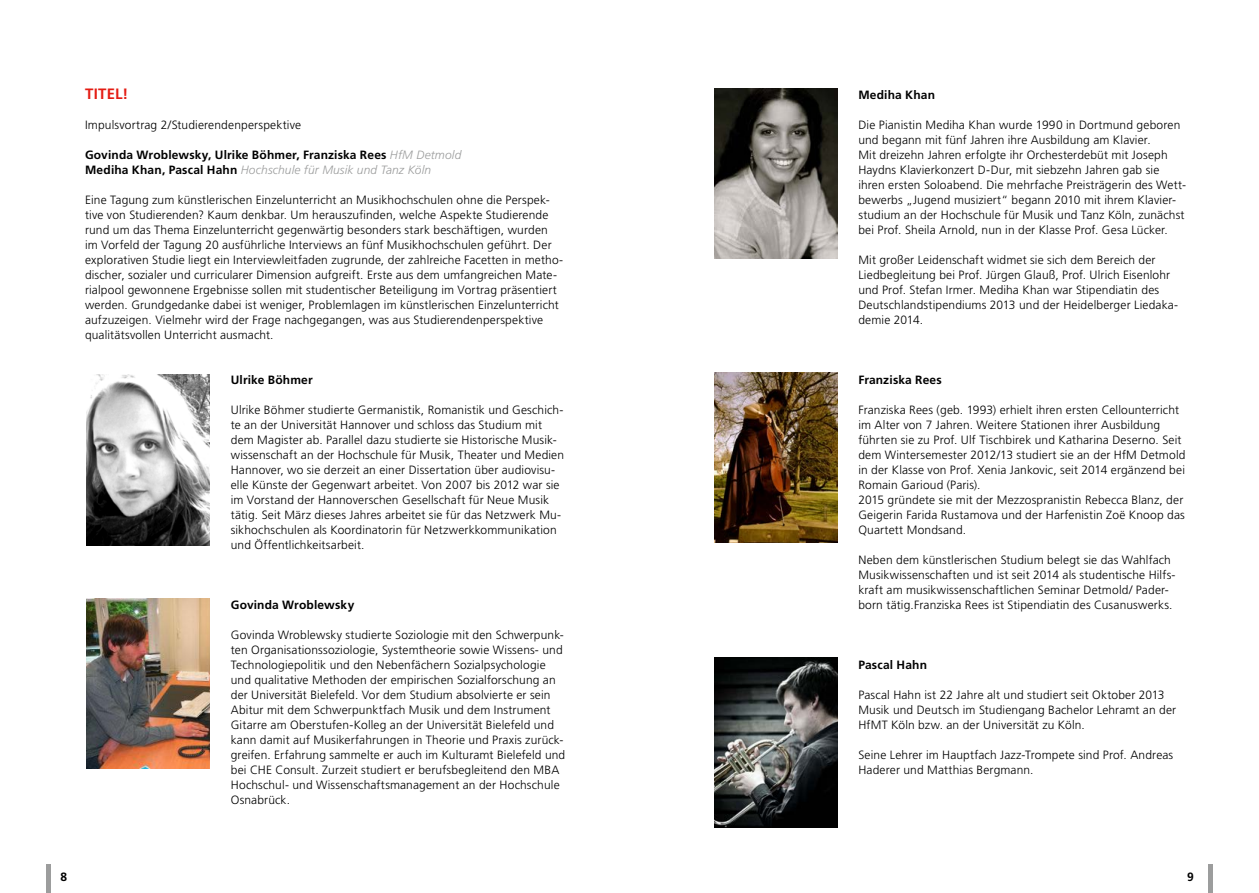
<style>
.page{position:relative;width:1259px;height:893px;background:#fff}
.page>*{position:absolute;margin:0;border:0;box-sizing:border-box;transform-origin:0 0}
.t1{font:700 15px "Frutiger LT Std";letter-spacing:.015em;color:#e41c13}
.t2{font:300 12px/15px "Frutiger LT Std";letter-spacing:.01em;color:#000}
.t3{font:700 12px/15px "Frutiger LT Std";letter-spacing:.01em;color:#000}
.s1{font-weight:300;font-style:italic;color:#9c9d9d}
</style>
<div class="page">
<hr style="left:1208px;top:864px;width:4px;height:29px;background:#9c9d9d">
<hr style="left:47px;top:864px;width:4px;height:29px;background:#9c9d9d">
<img style="left:86px;top:375px;width:123px;height:170px">
<img style="left:86px;top:599px;width:123px;height:170px">
<img style="left:714px;top:89px;width:123px;height:170px">
<img style="left:714px;top:372px;width:123px;height:170px">
<img style="left:714px;top:658px;width:123px;height:170px">
<p class="t1" style="left:85px;top:85px;width:45px">TITEL!</p>
<p class="t2" style="left:85px;top:118px;width:218px">Impulsvortrag 2/Studierendenperspektive</p>
<p class="t3" style="left:85px;top:147px;width:378px">Govinda Wroblewsky, Ulrike Böhmer, Franziska Rees <span class="s1">HfM Detmold<br></span>Mediha Khan, Pascal Hahn <span class="s1">Hochschule für Musik und Tanz Köln</span></p>
<p class="t2" style="left:85px;top:193px;width:480px">Eine Tagung zum künstlerischen Einzelunterricht an Musikhochschulen ohne die Perspek&shy;tive von Studierenden? Kaum denkbar. Um herauszufinden, welche Aspekte Studierende rund um das Thema Einzelunterricht gegenwärtig besonders stark beschäftigen, wurden im Vorfeld der Tagung 20 ausführliche Interviews an fünf Musikhochschulen geführt. Der explorativen Studie liegt ein Interviewleitfaden zugrunde, der zahlreiche Facetten in metho&shy;discher, sozialer und curricularer Dimension aufgreift. Erste aus dem umfangreichen Mate&shy;rialpool gewonnene Ergebnisse sollen mit studentischer Beteiligung im Vortrag präsentiert werden. Grundgedanke dabei ist weniger, Problemlagen im künstlerischen Einzelunterricht aufzuzeigen. Vielmehr wird der Frage nachgegangen, was aus Studierendenperspektive qualitätsvollen Unterricht ausmacht.</p>
<p class="t3" style="left:231px;top:372px;width:83px">Ulrike Böhmer</p>
<p class="t2" style="left:231px;top:403px;width:335px">Ulrike Böhmer studierte Germanistik, Romanistik und Geschich&shy;te an der Universität Hannover und schloss das Studium mit dem Magister ab. Parallel dazu studierte sie Historische Musik&shy;wissenschaft an der Hochschule für Musik, Theater und Medien Hannover, wo sie derzeit an einer Dissertation über audiovisu&shy;elle Künste der Gegenwart arbeitet. Von 2007 bis 2012 war sie im Vorstand der Hannoverschen Gesellschaft für Neue Musik tätig. Seit März dieses Jahres arbeitet sie für das Netzwerk Mu&shy;sikhochschulen als Koordinatorin für Netzwerkkommunikation und Öffentlichkeitsarbeit.</p>
<p class="t3" style="left:231px;top:597px;width:125px">Govinda Wroblewsky</p>
<p class="t2" style="left:231px;top:628px;width:336px">Govinda Wroblewsky studierte Soziologie mit den Schwerpunk&shy;ten Organisationssoziologie, Systemtheorie sowie Wissens- und Technologiepolitik und den Nebenfächern Sozialpsychologie und qualitative Methoden der empirischen Sozialforschung an der Universität Bielefeld. Vor dem Studium absolvierte er sein Abitur mit dem Schwerpunktfach Musik und dem Instrument Gitarre am Oberstufen-Kolleg an der Universität Bielefeld und kann damit auf Musikerfahrungen in Theorie und Praxis zurück&shy;greifen. Erfahrung sammelte er auch im Kulturamt Bielefeld und bei CHE Consult. Zurzeit studiert er berufsbegleitend den MBA Hochschul- und Wissenschaftsmanagement an der Hochschule Osnabrück.</p>
<p class="t3" style="left:858px;top:87px;width:78px">Mediha Khan</p>
<p class="t2" style="left:858px;top:118px;width:329px">Die Pianistin Mediha Khan wurde 1990 in Dortmund geboren und begann mit fünf Jahren ihre Ausbildung am Klavier.<br>Mit dreizehn Jahren erfolgte ihr Orchesterdebüt mit Joseph Haydns Klavierkonzert D-Dur, mit siebzehn Jahren gab sie ihren ersten Soloabend. Die mehrfache Preisträgerin des Wett&shy;bewerbs „Jugend musiziert“ begann 2010 mit ihrem Klavier&shy;studium an der Hochschule für Musik und Tanz Köln, zunächst bei Prof. Sheila Arnold, nun in der Klasse Prof. Gesa Lücker.</p>
<p class="t2" style="left:858px;top:253px;width:321px">Mit großer Leidenschaft widmet sie sich dem Bereich der Liedbegleitung bei Prof. Jürgen Glauß, Prof. Ulrich Eisenlohr und Prof. Stefan Irmer. Mediha Khan war Stipendiatin des Deutschlandstipendiums 2013 und der Heidelberger Liedaka&shy;demie 2014.</p>
<p class="t3" style="left:858px;top:372px;width:85px">Franziska Rees</p>
<p class="t2" style="left:858px;top:403px;width:329px">Franziska Rees (geb. 1993) erhielt ihren ersten Cellounterricht im Alter von 7 Jahren. Weitere Stationen ihrer Ausbildung führten sie zu Prof. Ulf Tischbirek und Katharina Deserno. Seit dem Wintersemester 2012/13 studiert sie an der HfM Detmold in der Klasse von Prof. Xenia Jankovic, seit 2014 ergänzend bei Romain Garioud (Paris).<br>2015 gründete sie mit der Mezzospranistin Rebecca Blanz, der Geigerin Farida Rustamova und der Harfenistin Zoë Knoop das Quartett Mondsand.</p>
<p class="t2" style="left:858px;top:553px;width:319px">Neben dem künstlerischen Studium belegt sie das Wahlfach Musikwissenschaften und ist seit 2014 als studentische Hilfs&shy;kraft am musikwissenschaftlichen Seminar Detmold/ Pader&shy;born tätig.Franziska Rees ist Stipendiatin des Cusanuswerks.</p>
<p class="t3" style="left:858px;top:657px;width:70px">Pascal Hahn</p>
<p class="t2" style="left:858px;top:688px;width:319px">Pascal Hahn ist 22 Jahre alt und studiert seit Oktober 2013<br>Musik und Deutsch im Studiengang Bachelor Lehramt an der<br>HfMT Köln bzw. an der Universität zu Köln.</p>
<p class="t2" style="left:858px;top:748px;width:316px">Seine Lehrer im Hauptfach Jazz-Trompete sind Prof. Andreas<br>Haderer und Matthias Bergmann.</p>
<p class="t3" style="left:61px;top:870px;width:8px">8</p>
<p class="t3" style="left:1187px;top:870px;width:8px">9</p>
</div>
